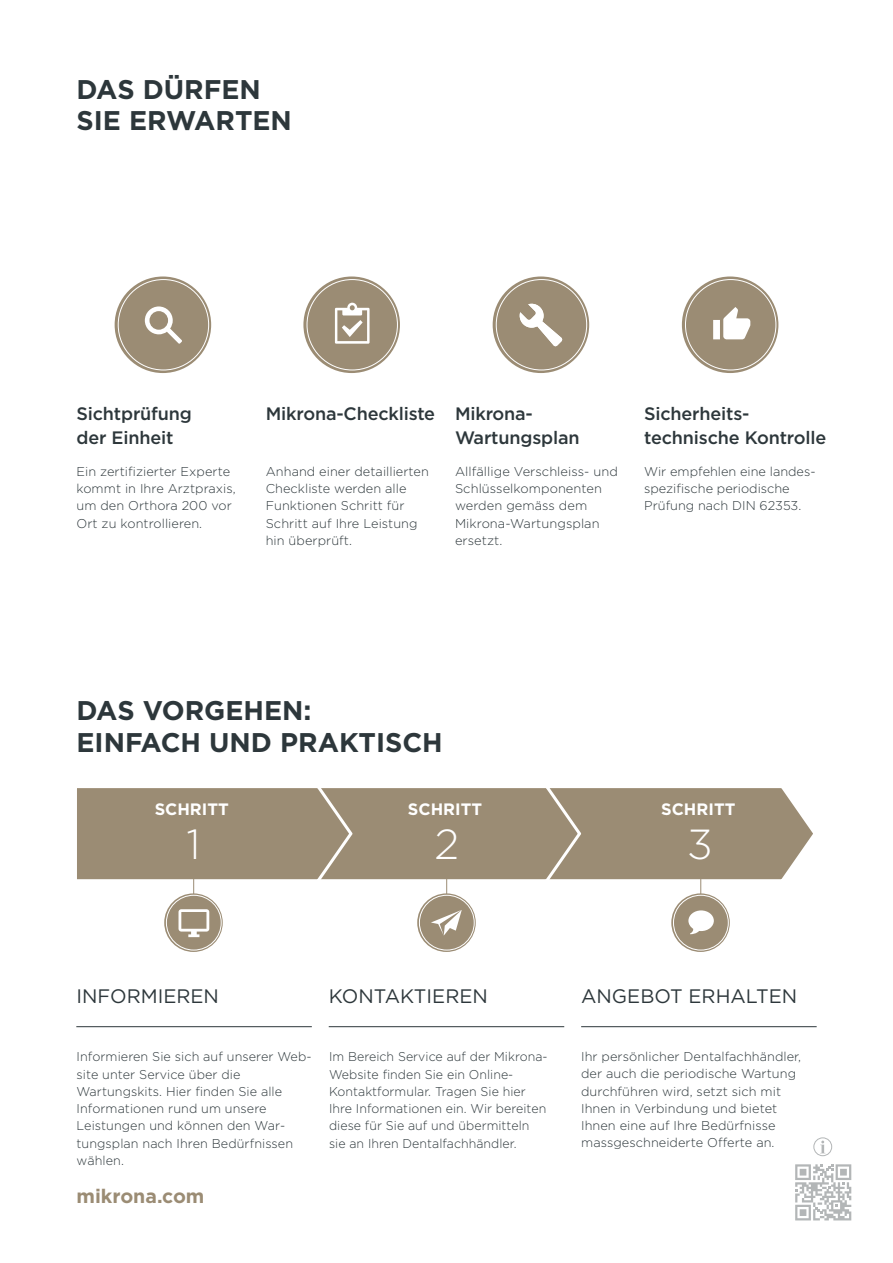
<style>
.page{position:relative;width:893px;height:1263px;background:#fff}
.page>*{position:absolute;margin:0;border:0;box-sizing:border-box;transform-origin:0 0}
.t1{font:300 42px "Gotham HTF";color:#fff}
.t2{font:700 27px/31.5px "Gotham HTF";color:#2d373b}
.t3{font:19.5px "Gotham HTF";color:#2d373b}
.t4{font:700 19.5px "Gotham HTF";color:#9b8c74}
.t5{font:500 18px/24px "Gotham HTF";letter-spacing:-.01em;color:#2d373b}
.t6{font:700 16.5px "Gotham HTF";color:#fff}
.t7{font:300 12.75px/17.2px "Gotham HTF";letter-spacing:.005em;color:#2d373b}
</style>
<div class="page">
<hr style="left:700px;top:876px;width:1px;height:31px;background:#9b8c74">
<svg style="left:671px;top:893px;width:59px;height:59px;background:#a49680"></svg>
<div style="left:673px;top:895px;width:55px;height:55px;border:1px solid #fff;border-radius:50%"></div>
<hr style="left:446px;top:876px;width:1px;height:31px;background:#9b8c74">
<svg style="left:417px;top:893px;width:59px;height:59px;background:#a49781"></svg>
<div style="left:419px;top:895px;width:55px;height:55px;border:1px solid #fff;border-radius:50%"></div>
<svg style="left:77px;top:788px;width:736px;height:96px;background:#a3957f"></svg>
<hr style="left:193px;top:876px;width:1px;height:31px;background:#9b8c74">
<svg style="left:431px;top:910px;width:31px;height:25px"></svg>
<svg style="left:688px;top:910px;width:26px;height:24px"></svg>
<svg style="left:164px;top:893px;width:59px;height:59px;background:#a59883"></svg>
<div style="left:166px;top:895px;width:55px;height:55px;border:1px solid #fff;border-radius:50%"></div>
<svg style="left:179px;top:909px;width:30px;height:28px"></svg>
<svg style="left:820px;top:1140px;width:5px;height:13px"></svg>
<div style="left:813px;top:1137px;width:19px;height:19px;border:1px solid #b3b6b7;border-radius:50%"></div>
<svg style="left:795px;top:1164px;width:56px;height:56px"></svg>
<hr style="left:76px;top:1026px;width:236px;height:1px;background:#2d373b">
<hr style="left:329px;top:1026px;width:235px;height:1px;background:#2d373b">
<hr style="left:581px;top:1026px;width:236px;height:1px;background:#2d373b">
<div style="left:115px;top:276px;width:96px;height:97px;background:#9b8c74;border-radius:50%"></div>
<div style="left:303px;top:276px;width:97px;height:97px;background:#9b8c74;border-radius:50%"></div>
<div style="left:493px;top:276px;width:96px;height:97px;background:#9b8c74;border-radius:50%"></div>
<div style="left:682px;top:276px;width:96px;height:97px;background:#9b8c74;border-radius:50%"></div>
<svg style="left:145px;top:306px;width:37px;height:38px"></svg>
<svg style="left:335px;top:303px;width:35px;height:41px"></svg>
<svg style="left:520px;top:304px;width:42px;height:43px"></svg>
<svg style="left:713px;top:307px;width:37px;height:32px"></svg>
<h2 class="t2" style="left:77px;top:73px;width:217px">DAS DÜRFEN<br>SIE ERWARTEN</h2>
<h3 class="t5" style="left:77px;top:401px;width:117px">Sichtprüfung der Einheit</h3>
<h3 class="t5" style="left:455px;top:401px;width:126px;text-indent:-189px">Mikrona-Checkliste Mikrona-<br>Wartungsplan</h3>
<h3 class="t5" style="left:644px;top:401px;width:183px">Sicherheits&shy;technische Kontrolle</h3>
<p class="t7" style="left:77px;top:463px;width:161px">Ein zertifizierter Experte kommt in Ihre Arztpraxis, um den Orthora 200 vor<br>Ort zu kontrollieren.</p>
<p class="t7" style="left:266px;top:463px;width:165px">Anhand einer detaillierten<br>Checkliste werden alle<br>Funktionen Schritt für<br>Schritt auf Ihre Leistung hin überprüft.</p>
<p class="t7" style="left:455px;top:463px;width:164px">Allfällige Verschleiss- und<br>Schlüsselkomponenten werden gemäss dem<br>Mikrona-Wartungsplan ersetzt.</p>
<p class="t7" style="left:644px;top:463px;width:173px">Wir empfehlen eine landes&shy;spezifische periodische<br>Prüfung nach DIN 62353.</p>
<h2 class="t2" style="left:77px;top:694px;width:368px">DAS VORGEHEN:<br>EINFACH UND PRAKTISCH</h2>
<p class="t6" style="left:155px;top:799px;width:76px">SCHRITT</p>
<p class="t6" style="left:408px;top:799px;width:76px">SCHRITT</p>
<p class="t6" style="left:661px;top:799px;width:76px">SCHRITT</p>
<h1 class="t1" style="left:186px;top:822px;width:16px">1</h1>
<h1 class="t1" style="left:434px;top:822px;width:26px">2</h1>
<h1 class="t1" style="left:687px;top:822px;width:27px">3</h1>
<h3 class="t3" style="left:77px;top:985px;width:144px">INFORMIEREN</h3>
<h3 class="t3" style="left:329px;top:985px;width:161px">KONTAKTIEREN</h3>
<h3 class="t3" style="left:581px;top:985px;width:217px">ANGEBOT ERHALTEN</h3>
<p class="t7" style="left:77px;top:1048px;width:237px">Informieren Sie sich auf unserer Web&shy;site unter Service über die<br>Wartungskits. Hier finden Sie alle<br>Informationen rund um unsere<br>Leistungen und können den War&shy;tungsplan nach Ihren Bedürfnissen wählen.</p>
<p class="t7" style="left:329px;top:1048px;width:220px">Im Bereich Service auf der Mikrona-Website finden Sie ein Online-Kontaktformular. Tragen Sie hier Ihre Informationen ein. Wir bereiten diese für Sie auf und übermitteln sie an Ihren Dentalfachhändler.</p>
<p class="t7" style="left:581px;top:1048px;width:222px">Ihr persönlicher Dentalfachhändler, der auch die periodische Wartung durchführen wird, setzt sich mit Ihnen in Verbindung und bietet Ihnen eine auf Ihre Bedürfnisse massgeschneiderte Offerte an.</p>
<h3 class="t4" style="left:77px;top:1185px;width:129px">mikrona.com</h3>
</div>
